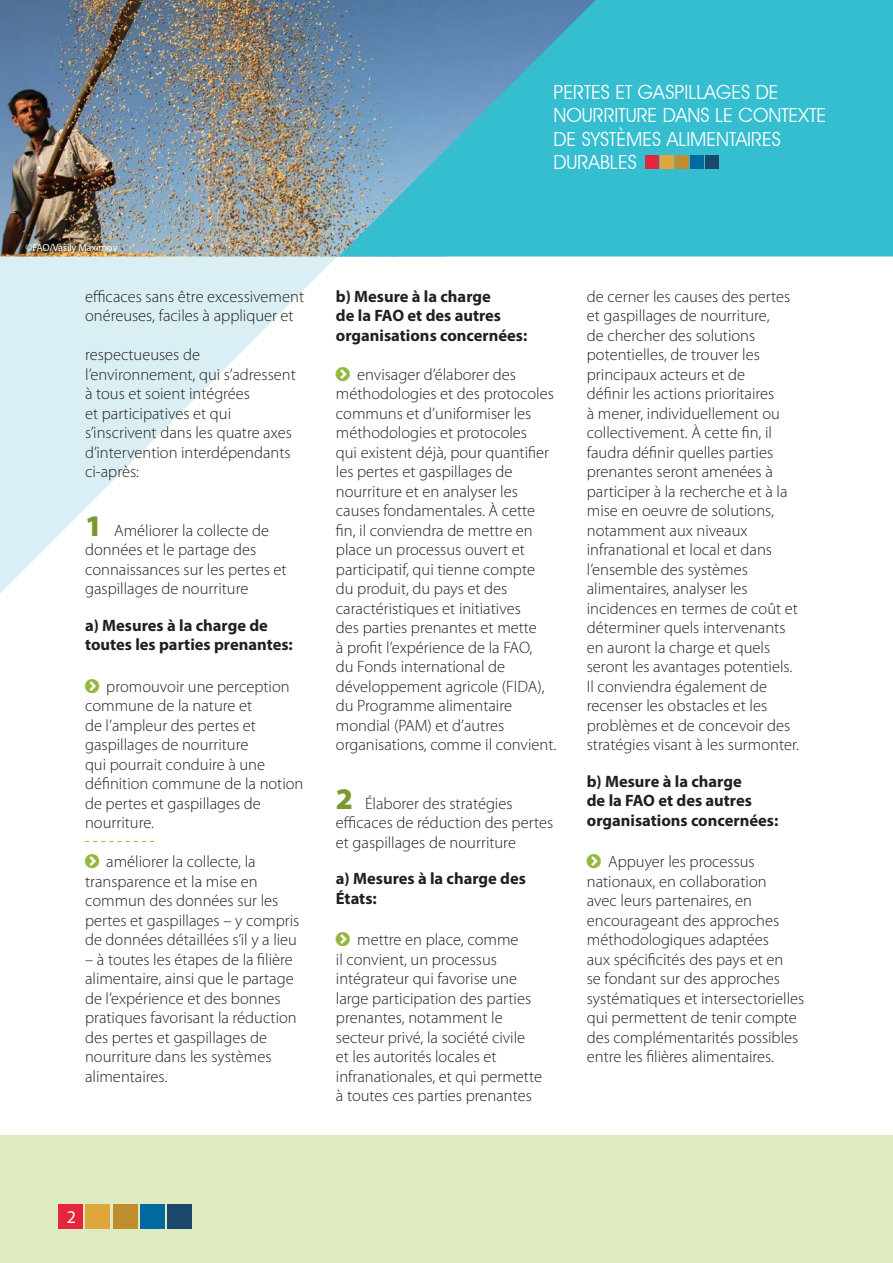
<style>
.page{position:relative;width:893px;height:1263px;background:#fff}
.page>*{position:absolute;margin:0;border:0;box-sizing:border-box;transform-origin:0 0}
.t1{font:19.5px/23.4px "Avant Garde IT Cby BT";color:#fff}
.t2{font:18px "Myriad Pro";color:#fff}
.t3{font:300 16.5px/19.5px "Myriad Pro";color:#231f20}
.t4{font:700 16.5px/19.5px "Myriad Pro";color:#231f20}
.t5{font:10.5px "Myriad Pro";letter-spacing:-.02em;color:#fff}
.s1{font-weight:900;font-size:30px;color:#799930}
</style>
<div class="page">
<svg style="left:0;top:256px;width:339px;height:337px"></svg>
<img style="left:0;top:0;width:339px;height:256px">
<div style="left:0;top:1135px;width:893px;height:128px;background:#deeac0"></div>
<svg style="left:339px;top:0;width:554px;height:257px;background:#42b3ca"></svg>
<div style="left:86px;top:1204px;width:24px;height:24px;background:#dea63b"></div>
<div style="left:140px;top:1204px;width:24px;height:24px;background:#00699e"></div>
<div style="left:167px;top:1204px;width:25px;height:24px;background:#1a476b"></div>
<div style="left:58px;top:1204px;width:25px;height:24px;background:#e6243b"></div>
<div style="left:113px;top:1204px;width:24px;height:24px;background:#bf8c2e"></div>
<svg style="left:85px;top:841px;width:69px;height:1px"></svg>
<div style="left:660px;top:156px;width:14px;height:13px;background:#dea63b"></div>
<div style="left:691px;top:156px;width:13px;height:13px;background:#00699e"></div>
<div style="left:706px;top:156px;width:13px;height:13px;background:#1a476b"></div>
<div style="left:645px;top:156px;width:14px;height:13px;background:#e6243b"></div>
<div style="left:675px;top:156px;width:14px;height:13px;background:#bf8c2e"></div>
<svg style="left:336px;top:366px;width:3px;height:15px"></svg>
<p class="t5" style="left:26px;top:241px;width:93px">©FAO/Vasily Maximov</p>
<p class="t3" style="left:85px;top:286px;width:221px">efficaces sans être excessivement onéreuses, faciles à appliquer et</p>
<p class="t3" style="left:85px;top:345px;width:212px">respectueuses de l’environnement, qui s’adressent à tous et soient intégrées<br>et participatives et qui s’inscrivent dans les quatre axes d’intervention interdépendants ci-après:</p>
<p class="t3" style="left:85px;top:520px;width:203px"><span class="s1">1</span> Améliorer la collecte de données et le partage des connaissances sur les pertes et gaspillages de nourriture</p>
<p class="t4" style="left:85px;top:615px;width:209px">a) Mesures à la charge de toutes les parties prenantes:</p>
<p class="t3" style="left:85px;top:676px;width:220px;text-indent:21px">promouvoir une perception commune de la nature et<br>de l’ampleur des pertes et gaspillages de nourriture<br>qui pourrait conduire à une définition commune de la notion de pertes et gaspillages de nourriture.</p>
<p class="t3" style="left:85px;top:852px;width:216px;text-indent:21px">améliorer la collecte, la transparence et la mise en commun des données sur les pertes et gaspillages – y compris de données détaillées s’il y a lieu</p>
<p class="t3" style="left:85px;top:949px;width:213px">– à toutes les étapes de la filière alimentaire, ainsi que le partage de l’expérience et des bonnes pratiques favorisant la réduction des pertes et gaspillages de nourriture dans les systèmes alimentaires.</p>
<p class="t1" style="left:554px;top:80px;width:274px">PERTES ET GASPILLAGES DE<br>NOURRITURE DANS LE CONTEXTE<br>DE SYSTÈMES ALIMENTAIRES<br>DURABLES</p>
<p class="t4" style="left:336px;top:286px;width:193px">b) Mesure à la charge<br>de la FAO et des autres organisations concernées:</p>
<p class="t3" style="left:336px;top:364px;width:222px;text-indent:21px">envisager d’élaborer des méthodologies et des protocoles communs et d’uniformiser les méthodologies et protocoles<br>qui existent déjà, pour quantifier les pertes et gaspillages de nourriture et en analyser les causes fondamentales. À cette fin, il conviendra de mettre en place un processus ouvert et participatif, qui tienne compte du produit, du pays et des caractéristiques et initiatives<br>des parties prenantes et mette<br>à profit l’expérience de la FAO,<br>du Fonds international de développement agricole (FIDA), du Programme alimentaire mondial (PAM) et d’autres organisations, comme il convient.</p>
<p class="t3" style="left:336px;top:793px;width:219px"><span class="s1">2</span> Élaborer des stratégies efficaces de réduction des pertes et gaspillages de nourriture</p>
<p class="t4" style="left:336px;top:868px;width:192px">a) Mesures à la charge des<br>États:</p>
<p class="t3" style="left:336px;top:930px;width:208px;text-indent:21px">mettre en place, comme<br>il convient, un processus intégrateur qui favorise une large participation des parties prenantes, notamment le secteur privé, la société civile et les autorités locales et infranationales, et qui permette à toutes ces parties prenantes</p>
<p class="t3" style="left:587px;top:286px;width:214px">de cerner les causes des pertes et gaspillages de nourriture,<br>de chercher des solutions potentielles, de trouver les principaux acteurs et de<br>définir les actions prioritaires<br>à mener, individuellement ou collectivement. À cette fin, il faudra définir quelles parties prenantes seront amenées à participer à la recherche et à la mise en oeuvre de solutions, notamment aux niveaux infranational et local et dans l’ensemble des systèmes alimentaires, analyser les incidences en termes de coût et déterminer quels intervenants en auront la charge et quels seront les avantages potentiels.<br>Il conviendra également de recenser les obstacles et les problèmes et de concevoir des stratégies visant à les surmonter.</p>
<p class="t4" style="left:587px;top:771px;width:193px">b) Mesure à la charge<br>de la FAO et des autres organisations concernées:</p>
<p class="t3" style="left:587px;top:852px;width:219px;text-indent:21px">Appuyer les processus nationaux, en collaboration<br>avec leurs partenaires, en encourageant des approches méthodologiques adaptées<br>aux spécificités des pays et en<br>se fondant sur des approches systématiques et intersectorielles qui permettent de tenir compte des complémentarités possibles entre les filières alimentaires.</p>
<p class="t2" style="left:67px;top:1206px;width:11px">2</p>
</div>
